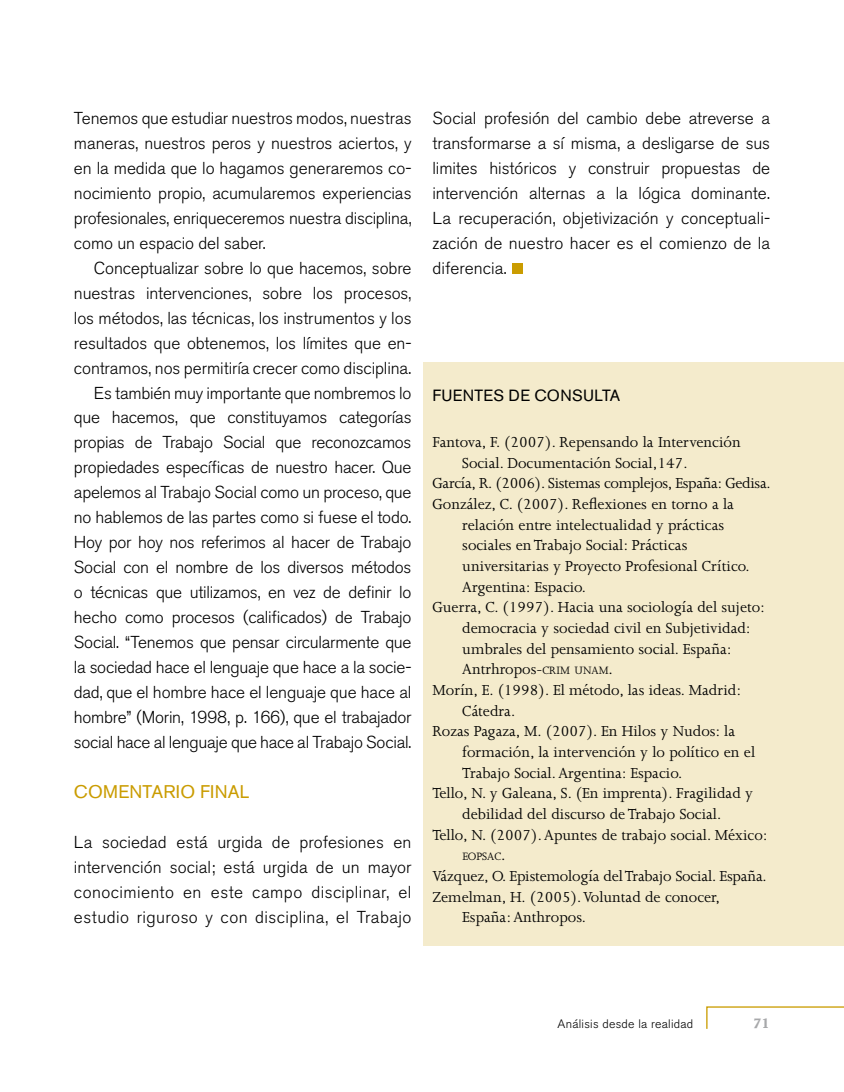
<style>
.page{position:relative;width:844px;height:1092px;background:#fff}
.page>*{position:absolute;margin:0;border:0;box-sizing:border-box;transform-origin:0 0}
.t1{font:18.2px "Akzidenz Grotesk BE";color:#ca9c00}
.t2{font:300 17.15px/24.8px "Akzidenz Grotesk BE";letter-spacing:-.01em;color:#000;text-align:justify}
.t3{font:16.62px "Joanna MT Std";color:#000}
.t4{font:16.62px "Joanna MT Std";letter-spacing:-.02em;color:#000}
.t5{font:16.1px "Akzidenz Grotesk BE";letter-spacing:.015em;color:#000}
.t6{font:800 15.75px "Joanna MT Std";color:#a7a8aa}
.t7{font:300 12.25px "Akzidenz Grotesk BE";letter-spacing:.02em;color:#000}
.t8{font:12.25px "Joanna MT Std";color:#000}
.s1{font-size:12.25px}
.s2{font-size:17.5px}
</style>
<div class="page">
<svg style="left:706px;top:1006px;width:137px;height:23px"></svg>
<div style="left:423px;top:362px;width:420px;height:583px;background:#f4ebcc"></div>
<div style="left:512px;top:263px;width:11px;height:11px;background:#ca9c00"></div>
<p class="t2" style="left:74px;top:106px;width:339px">Tenemos que estudiar nuestros modos, nuestras</p>
<p class="t2" style="left:74px;top:131px;width:339px">maneras, nuestros peros y nuestros aciertos, y</p>
<p class="t2" style="left:74px;top:156px;width:339px">en la medida que lo hagamos generaremos co-</p>
<p class="t2" style="left:74px;top:181px;width:339px">nocimiento propio, acumularemos experiencias</p>
<p class="t2" style="left:74px;top:206px;width:339px">profesionales, enriqueceremos nuestra disciplina,</p>
<p class="t2" style="left:74px;top:231px;width:193px">como un espacio del saber.</p>
<p class="t2" style="left:94px;top:256px;width:319px">Conceptualizar sobre lo que hacemos, sobre</p>
<p class="t2" style="left:74px;top:281px;width:339px">nuestras intervenciones, sobre los procesos,</p>
<p class="t2" style="left:74px;top:305px;width:339px">los métodos, las técnicas, los instrumentos y los</p>
<p class="t2" style="left:74px;top:330px;width:339px">resultados que obtenemos, los límites que en-</p>
<p class="t2" style="left:74px;top:355px;width:339px">contramos, nos permitiría crecer como disciplina.</p>
<p class="t2" style="left:94px;top:380px;width:319px">Es también muy importante que nombremos lo</p>
<p class="t2" style="left:74px;top:405px;width:339px">que hacemos, que constituyamos categorías</p>
<p class="t2" style="left:74px;top:430px;width:339px">propias de Trabajo Social que reconozcamos</p>
<p class="t2" style="left:74px;top:455px;width:339px">propiedades específicas de nuestro hacer. Que</p>
<p class="t2" style="left:74px;top:480px;width:339px">apelemos al Trabajo Social como un proceso, que</p>
<p class="t2" style="left:74px;top:505px;width:339px">no hablemos de las partes como si fuese el todo.</p>
<p class="t2" style="left:74px;top:530px;width:339px">Hoy por hoy nos referimos al hacer de Trabajo</p>
<p class="t2" style="left:74px;top:555px;width:339px">Social con el nombre de los diversos métodos</p>
<p class="t2" style="left:74px;top:580px;width:339px">o técnicas que utilizamos, en vez de definir lo</p>
<p class="t2" style="left:74px;top:605px;width:339px">hecho como procesos (calificados) de Trabajo</p>
<p class="t2" style="left:74px;top:630px;width:339px">Social. “Tenemos que pensar circularmente que</p>
<p class="t2" style="left:74px;top:655px;width:339px">la sociedad hace el lenguaje que hace a la socie-</p>
<p class="t2" style="left:74px;top:680px;width:339px">dad, que el hombre hace el lenguaje que hace al</p>
<p class="t2" style="left:74px;top:704px;width:339px">hombre” (Morin, 1998, p. 166), que el trabajador</p>
<p class="t2" style="left:74px;top:729px;width:339px">social hace al lenguaje que hace al Trabajo Social.</p>
<p class="t1" style="left:74px;top:780px;width:17px">COMENTARIO</p>
<p class="t1" style="left:200px;top:780px;width:11px">FINAL</p>
<p class="t2" style="left:74px;top:829px;width:339px">La sociedad está urgida de profesiones en intervención social; está urgida de un mayor conocimiento en este campo disciplinar, el estudio riguroso y con disciplina, el Trabajo</p>
<p class="t2" style="left:432px;top:106px;width:339px">Social profesión del cambio debe atreverse a transformarse a sí misma, a desligarse de sus limites históricos y construir propuestas de intervención alternas a la lógica dominante.<br>La recuperación, objetivización y conceptuali&shy;zación de nuestro hacer es el comienzo de la diferencia.</p>
<p class="t5" style="left:432px;top:386px;width:189px">FUENTES DE CONSULTA</p>
<p class="t3" style="left:432px;top:433px;width:309px">Fantova, F. (2007). Repensando la Intervención</p>
<p class="t3" style="left:462px;top:453px;width:227px">Social. Documentación Social,147.</p>
<p class="t4" style="left:432px;top:474px;width:339px">García, R. (2006). Sistemas complejos, España: Gedisa.</p>
<p class="t3" style="left:432px;top:495px;width:303px">González, C. (2007). Reflexiones en torno a la</p>
<p class="t3" style="left:462px;top:515px;width:263px">relación entre intelectualidad y prácticas</p>
<p class="t3" style="left:462px;top:536px;width:226px">sociales en Trabajo Social: Prácticas</p>
<p class="t3" style="left:462px;top:557px;width:289px">universitarias y Proyecto Profesional Crítico.</p>
<p class="t3" style="left:462px;top:577px;width:125px">Argentina: Espacio.</p>
<p class="t3" style="left:432px;top:598px;width:334px">Guerra, C. (1997). Hacia una sociología del sujeto:</p>
<p class="t3" style="left:462px;top:619px;width:290px">democracia y sociedad civil en Subjetividad:</p>
<p class="t3" style="left:462px;top:639px;width:271px">umbrales del pensamiento social. España:</p>
<p class="t3" style="left:462px;top:660px;width:152px">Antrhropos-<span class="s1">crim unam</span><span class="s2">.</span></p>
<p class="t3" style="left:432px;top:681px;width:310px">Morín, E. (1998). El método, las ideas. Madrid:</p>
<p class="t3" style="left:462px;top:701px;width:54px">Cátedra.</p>
<p class="t3" style="left:432px;top:722px;width:304px">Rozas Pagaza, M. (2007). En Hilos y Nudos: la</p>
<p class="t3" style="left:462px;top:743px;width:294px">formación, la intervención y lo político en el</p>
<p class="t3" style="left:462px;top:763px;width:221px">Trabajo Social. Argentina: Espacio.</p>
<p class="t3" style="left:432px;top:784px;width:322px">Tello, N. y Galeana, S. (En imprenta). Fragilidad y</p>
<p class="t3" style="left:462px;top:805px;width:260px">debilidad del discurso de Trabajo Social.</p>
<p class="t3" style="left:432px;top:825px;width:336px">Tello, N. (2007). Apuntes de trabajo social. México:</p>
<p class="t8" style="left:462px;top:849px;width:45px">eopsac<span class="s2">.</span></p>
<p class="t3" style="left:432px;top:866px;width:335px">Vázquez, O. Epistemología del Trabajo Social. España.</p>
<p class="t3" style="left:432px;top:887px;width:289px">Zemelman, H. (2005). Voluntad de conocer,</p>
<p class="t3" style="left:462px;top:908px;width:125px">España: Anthropos.</p>
<p class="t7" style="left:557px;top:1016px;width:137px">Análisis desde la realidad</p>
<p class="t6" style="left:752px;top:1014px;width:18px">71</p>
</div>
